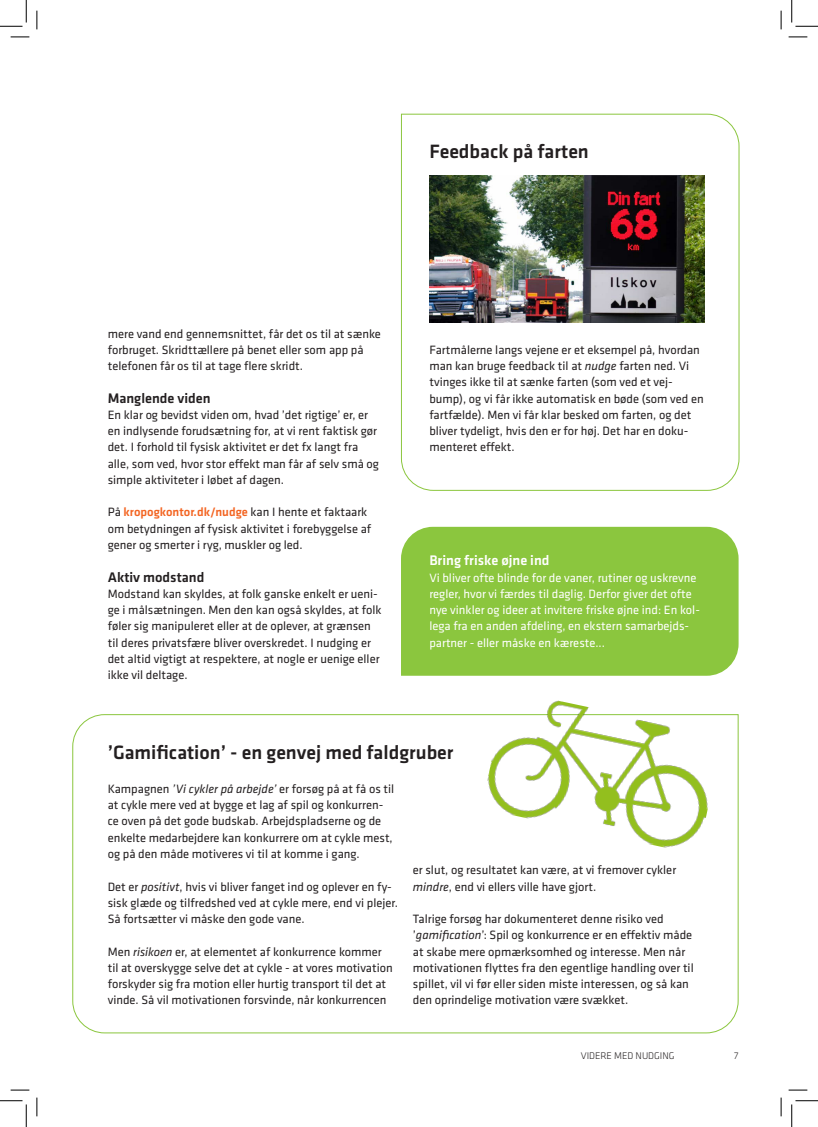
<style>
.page{position:relative;width:818px;height:1127px;background:#fff}
.page>*{position:absolute;margin:0;border:0;box-sizing:border-box;transform-origin:0 0}
.Fakta_OS{font:500 20px "Klavika";color:#231f20}
.MR_stor{font:500 14.38px "Klavika";color:#231f20}
.MR_stor-2{font:500 14.38px "Klavika";color:#fff}
.Brød{font:12.5px/16.2px "Klavika";color:#231f20}
.Brød-2{font:12.5px/16.2px "Klavika";color:#fff}
.t1{font:300 10px "Klavika";color:#231f20}
.s1{font-weight:500;color:#f36421}
.s2{font-style:italic}
</style>
<div class="page">
<svg style="left:72px;top:714px;width:667px;height:319px"></svg>
<img style="left:481px;top:700px;width:242px;height:154px">
<div style="left:401px;top:526px;width:337px;height:149px;background:#8bc63e"></div>
<svg style="left:401px;top:113px;width:339px;height:378px"></svg>
<img style="left:429px;top:176px;width:275px;height:147px">
<svg style="left:11px;top:36px;width:18px;height:2px"></svg>
<svg style="left:788px;top:36px;width:19px;height:2px"></svg>
<svg style="left:11px;top:1089px;width:18px;height:1px"></svg>
<svg style="left:788px;top:1089px;width:19px;height:1px"></svg>
<svg style="left:36px;top:11px;width:2px;height:18px"></svg>
<svg style="left:36px;top:1097px;width:2px;height:18px"></svg>
<svg style="left:780px;top:11px;width:2px;height:18px"></svg>
<svg style="left:780px;top:1097px;width:2px;height:18px"></svg>
<svg style="left:0;top:0;width:27px;height:27px"></svg>
<svg style="left:0;top:1100px;width:27px;height:26px"></svg>
<svg style="left:791px;top:0;width:27px;height:27px"></svg>
<svg style="left:791px;top:1100px;width:27px;height:26px"></svg>
<p class="Fakta_OS" style="left:429px;top:137px;width:161px">Feedback på farten</p>
<p class="Brød" style="left:108px;top:325px;width:275px">mere vand end gennemsnittet, får det os til at sænke forbruget. Skridttællere på benet eller som app på telefonen får os til at tage flere skridt.</p>
<p class="MR_stor" style="left:108px;top:388px;width:104px">Manglende viden</p>
<p class="Brød" style="left:108px;top:406px;width:273px">En klar og bevidst viden om, hvad ’det rigtige’ er, er en indlysende forudsætning for, at vi rent faktisk gør det. I forhold til fysisk aktivitet er det fx langt fra alle, som ved, hvor stor effekt man får af selv små og simple aktiviteter i løbet af dagen.</p>
<p class="Brød" style="left:108px;top:503px;width:265px">På <span class="s1">kropogkontor.dk/nudge</span> kan I hente et faktaark om betydningen af fysisk aktivitet i forebyggelse af gener og smerter i ryg, muskler og led.</p>
<p class="MR_stor" style="left:108px;top:567px;width:98px">Aktiv modstand</p>
<p class="Brød" style="left:108px;top:585px;width:275px">Modstand kan skyldes, at folk ganske enkelt er ueni&shy;ge i målsætningen. Men den kan også skyldes, at folk føler sig manipuleret eller at de oplever, at grænsen til deres privatsfære bliver overskredet. I nudging er det altid vigtigt at respektere, at nogle er uenige eller ikke vil deltage.</p>
<p class="Brød" style="left:429px;top:341px;width:276px">Fartmålerne langs vejene er et eksempel på, hvordan man kan bruge feedback til at <span class="s2">nudge</span> farten ned. Vi tvinges ikke til at sænke farten (som ved et vej&shy;bump), og vi får ikke automatisk en bøde (som ved en fartfælde). Men vi får klar besked om farten, og det bliver tydeligt, hvis den er for høj. Det har en doku&shy;menteret effekt.</p>
<p class="MR_stor-2" style="left:429px;top:550px;width:122px">Bring friske øjne ind</p>
<p class="Brød-2" style="left:429px;top:568px;width:272px">Vi bliver ofte blinde for de vaner, rutiner og uskrevne regler, hvor vi færdes til daglig. Derfor giver det ofte nye vinkler og ideer at invitere friske øjne ind: En kol&shy;lega fra en anden afdeling, en ekstern samarbejds&shy;partner - eller måske en kæreste...</p>
<p class="Fakta_OS" style="left:108px;top:738px;width:347px">’Gamification’ - en genvej med faldgruber</p>
<p class="Brød" style="left:108px;top:780px;width:288px">Kampagnen <span class="s2">’Vi cykler på arbejde’</span> er forsøg på at få os til at cykle mere ved at bygge et lag af spil og konkurren&shy;ce oven på det gode budskab. Arbejdspladserne og de enkelte medarbejdere kan konkurrere om at cykle mest, og på den måde motiveres vi til at komme i gang.</p>
<p class="Brød" style="left:108px;top:877px;width:292px">Det er <span class="s2">positivt</span>, hvis vi bliver fanget ind og oplever en fy&shy;sisk glæde og tilfredshed ved at cykle mere, end vi plejer.<br>Så fortsætter vi måske den gode vane.</p>
<p class="Brød" style="left:108px;top:942px;width:286px">Men <span class="s2">risikoen</span> er, at elementet af konkurrence kommer til at overskygge selve det at cykle - at vores motivation forskyder sig fra motion eller hurtig transport til det at vinde. Så vil motivationen forsvinde, når konkurrencen</p>
<p class="Brød" style="left:413px;top:861px;width:265px">er slut, og resultatet kan være, at vi fremover cykler <span class="s2">mindre</span>, end vi ellers ville have gjort.</p>
<p class="Brød" style="left:413px;top:910px;width:282px">Talrige forsøg har dokumenteret denne risiko ved ’<span class="s2">gamification</span>’: Spil og konkurrence er en effektiv måde at skabe mere opmærksomhed og interesse. Men når motivationen flyttes fra den egentlige handling over til spillet, vil vi før eller siden miste interessen, og så kan den oprindelige motivation være svækket.</p>
<p class="t1" style="left:581px;top:1048px;width:95px">VIDERE MED NUDGING</p>
<p class="t1" style="left:734px;top:1048px;width:6px">7</p>
</div>
